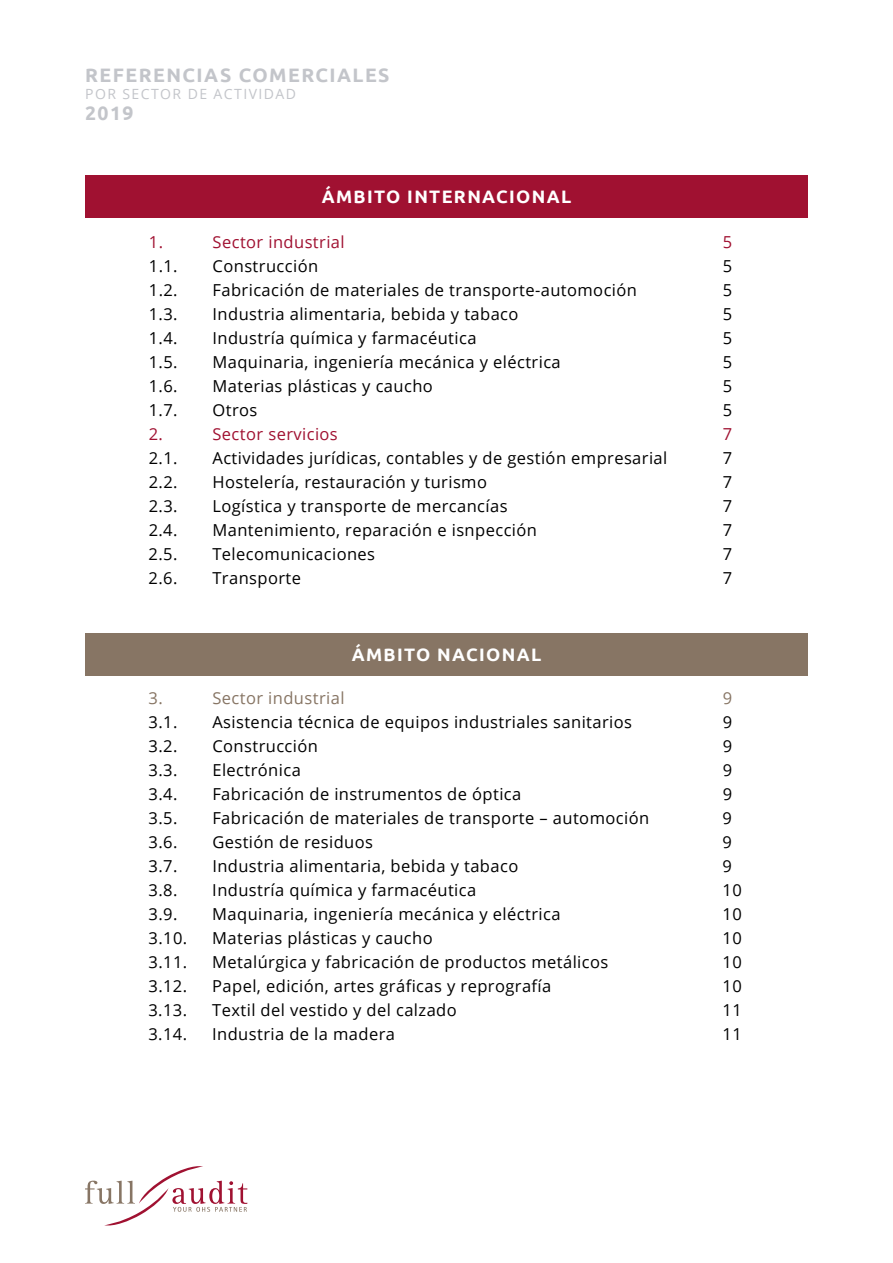
<style>
.page{position:relative;width:893px;height:1263px;background:#fff}
.page>*{position:absolute;margin:0;border:0;box-sizing:border-box;transform-origin:0 0}
.t1{font:700 19.5px "Ubuntu";letter-spacing:.075em;color:#c3c5ca}
.t2{font:700 18px "Ubuntu";letter-spacing:.075em;color:#fff}
.t3{font:16.5px "Open Sans";letter-spacing:.025em;color:#000}
.t4{font:16.5px "Open Sans";letter-spacing:.025em;color:#a01131}
.t5{font:16.5px "Open Sans";letter-spacing:.025em;color:#877564}
.t6{font:14.1px "Open Sans";letter-spacing:.1em;color:#c3c5ca}
</style>
<div class="page">
<svg style="left:85px;top:1166px;width:162px;height:60px"></svg>
<div style="left:85px;top:633px;width:723px;height:42px;background:#877564"></div>
<div style="left:85px;top:176px;width:723px;height:42px;background:#a01131"></div>
<p class="t1" style="left:85px;top:63px;width:306px">REFERENCIAS COMERCIALES</p>
<p class="t6" style="left:85px;top:85px;width:212px">POR SECTOR DE ACTIVIDAD</p>
<p class="t1" style="left:85px;top:101px;width:50px">2019</p>
<p class="t2" style="left:322px;top:186px;width:251px">ÁMBITO INTERNACIONAL</p>
<p class="t4" style="left:149px;top:230px;width:16px">1.</p>
<p class="t4" style="left:213px;top:230px;width:134px">Sector industrial</p>
<p class="t4" style="left:723px;top:230px;width:11px">5</p>
<p class="t3" style="left:149px;top:254px;width:30px">1.1.</p>
<p class="t3" style="left:213px;top:254px;width:107px">Construcción</p>
<p class="t3" style="left:723px;top:254px;width:11px">5</p>
<p class="t3" style="left:149px;top:278px;width:30px">1.2.</p>
<p class="t3" style="left:213px;top:278px;width:426px">Fabricación de materiales de transporte-automoción</p>
<p class="t3" style="left:723px;top:278px;width:11px">5</p>
<p class="t3" style="left:149px;top:302px;width:30px">1.3.</p>
<p class="t3" style="left:213px;top:302px;width:307px">Industria alimentaria, bebida y tabaco</p>
<p class="t3" style="left:723px;top:302px;width:11px">5</p>
<p class="t3" style="left:149px;top:326px;width:30px">1.4.</p>
<p class="t3" style="left:213px;top:326px;width:265px">Industría química y farmacéutica</p>
<p class="t3" style="left:723px;top:326px;width:11px">5</p>
<p class="t3" style="left:149px;top:350px;width:30px">1.5.</p>
<p class="t3" style="left:213px;top:350px;width:350px">Maquinaria, ingeniería mecánica y eléctrica</p>
<p class="t3" style="left:723px;top:350px;width:11px">5</p>
<p class="t3" style="left:149px;top:374px;width:30px">1.6.</p>
<p class="t3" style="left:213px;top:374px;width:222px">Materias plásticas y caucho</p>
<p class="t3" style="left:723px;top:374px;width:11px">5</p>
<p class="t3" style="left:149px;top:398px;width:30px">1.7.</p>
<p class="t3" style="left:213px;top:398px;width:46px">Otros</p>
<p class="t3" style="left:723px;top:398px;width:11px">5</p>
<p class="t4" style="left:149px;top:422px;width:16px">2.</p>
<p class="t4" style="left:212px;top:422px;width:127px">Sector servicios</p>
<p class="t4" style="left:723px;top:422px;width:11px">7</p>
<p class="t3" style="left:149px;top:446px;width:30px">2.1.</p>
<p class="t3" style="left:212px;top:446px;width:456px">Actividades jurídicas, contables y de gestión empresarial</p>
<p class="t3" style="left:723px;top:446px;width:11px">7</p>
<p class="t3" style="left:149px;top:470px;width:30px">2.2.</p>
<p class="t3" style="left:212px;top:470px;width:276px">Hostelería, restauración y turismo</p>
<p class="t3" style="left:723px;top:470px;width:11px">7</p>
<p class="t3" style="left:149px;top:494px;width:30px">2.3.</p>
<p class="t3" style="left:212px;top:494px;width:297px">Logística y transporte de mercancías</p>
<p class="t3" style="left:723px;top:494px;width:11px">7</p>
<p class="t3" style="left:149px;top:518px;width:30px">2.4.</p>
<p class="t3" style="left:212px;top:518px;width:326px">Mantenimiento, reparación e isnpección</p>
<p class="t3" style="left:723px;top:518px;width:11px">7</p>
<p class="t3" style="left:149px;top:542px;width:30px">2.5.</p>
<p class="t3" style="left:212px;top:542px;width:164px">Telecomunicaciones</p>
<p class="t3" style="left:723px;top:542px;width:11px">7</p>
<p class="t3" style="left:149px;top:566px;width:30px">2.6.</p>
<p class="t3" style="left:212px;top:566px;width:90px">Transporte</p>
<p class="t3" style="left:723px;top:566px;width:11px">7</p>
<p class="t2" style="left:352px;top:643px;width:191px">ÁMBITO NACIONAL</p>
<p class="t5" style="left:149px;top:686px;width:16px">3.</p>
<p class="t5" style="left:212px;top:686px;width:134px">Sector industrial</p>
<p class="t5" style="left:723px;top:686px;width:11px">9</p>
<p class="t3" style="left:149px;top:710px;width:30px">3.1.</p>
<p class="t3" style="left:212px;top:710px;width:421px">Asistencia técnica de equipos industriales sanitarios</p>
<p class="t3" style="left:723px;top:710px;width:11px">9</p>
<p class="t3" style="left:149px;top:734px;width:30px">3.2.</p>
<p class="t3" style="left:212px;top:734px;width:107px">Construcción</p>
<p class="t3" style="left:723px;top:734px;width:11px">9</p>
<p class="t3" style="left:149px;top:758px;width:30px">3.3.</p>
<p class="t3" style="left:212px;top:758px;width:90px">Electrónica</p>
<p class="t3" style="left:723px;top:758px;width:11px">9</p>
<p class="t3" style="left:149px;top:782px;width:30px">3.4.</p>
<p class="t3" style="left:212px;top:782px;width:310px">Fabricación de instrumentos de óptica</p>
<p class="t3" style="left:723px;top:782px;width:11px">9</p>
<p class="t3" style="left:149px;top:806px;width:30px">3.5.</p>
<p class="t3" style="left:212px;top:806px;width:438px">Fabricación de materiales de transporte – automoción</p>
<p class="t3" style="left:723px;top:806px;width:11px">9</p>
<p class="t3" style="left:149px;top:830px;width:30px">3.6.</p>
<p class="t3" style="left:212px;top:830px;width:162px">Gestión de residuos</p>
<p class="t3" style="left:723px;top:830px;width:11px">9</p>
<p class="t3" style="left:149px;top:854px;width:30px">3.7.</p>
<p class="t3" style="left:212px;top:854px;width:307px">Industria alimentaria, bebida y tabaco</p>
<p class="t3" style="left:723px;top:854px;width:11px">9</p>
<p class="t3" style="left:149px;top:878px;width:30px">3.8.</p>
<p class="t3" style="left:212px;top:878px;width:265px">Industría química y farmacéutica</p>
<p class="t3" style="left:723px;top:878px;width:21px">10</p>
<p class="t3" style="left:149px;top:902px;width:30px">3.9.</p>
<p class="t3" style="left:212px;top:902px;width:350px">Maquinaria, ingeniería mecánica y eléctrica</p>
<p class="t3" style="left:723px;top:902px;width:21px">10</p>
<p class="t3" style="left:149px;top:926px;width:40px">3.10.</p>
<p class="t3" style="left:212px;top:926px;width:222px">Materias plásticas y caucho</p>
<p class="t3" style="left:723px;top:926px;width:21px">10</p>
<p class="t3" style="left:148px;top:950px;width:40px">3.11.</p>
<p class="t3" style="left:212px;top:950px;width:398px">Metalúrgica y fabricación de productos metálicos</p>
<p class="t3" style="left:722px;top:950px;width:21px">10</p>
<p class="t3" style="left:148px;top:974px;width:40px">3.12.</p>
<p class="t3" style="left:212px;top:974px;width:341px">Papel, edición, artes gráficas y reprografía</p>
<p class="t3" style="left:722px;top:974px;width:21px">10</p>
<p class="t3" style="left:148px;top:998px;width:40px">3.13.</p>
<p class="t3" style="left:212px;top:998px;width:246px">Textil del vestido y del calzado</p>
<p class="t3" style="left:722px;top:998px;width:21px">11</p>
<p class="t3" style="left:148px;top:1022px;width:40px">3.14.</p>
<p class="t3" style="left:212px;top:1022px;width:184px">Industria de la madera</p>
<p class="t3" style="left:722px;top:1022px;width:21px">11</p>
</div>
